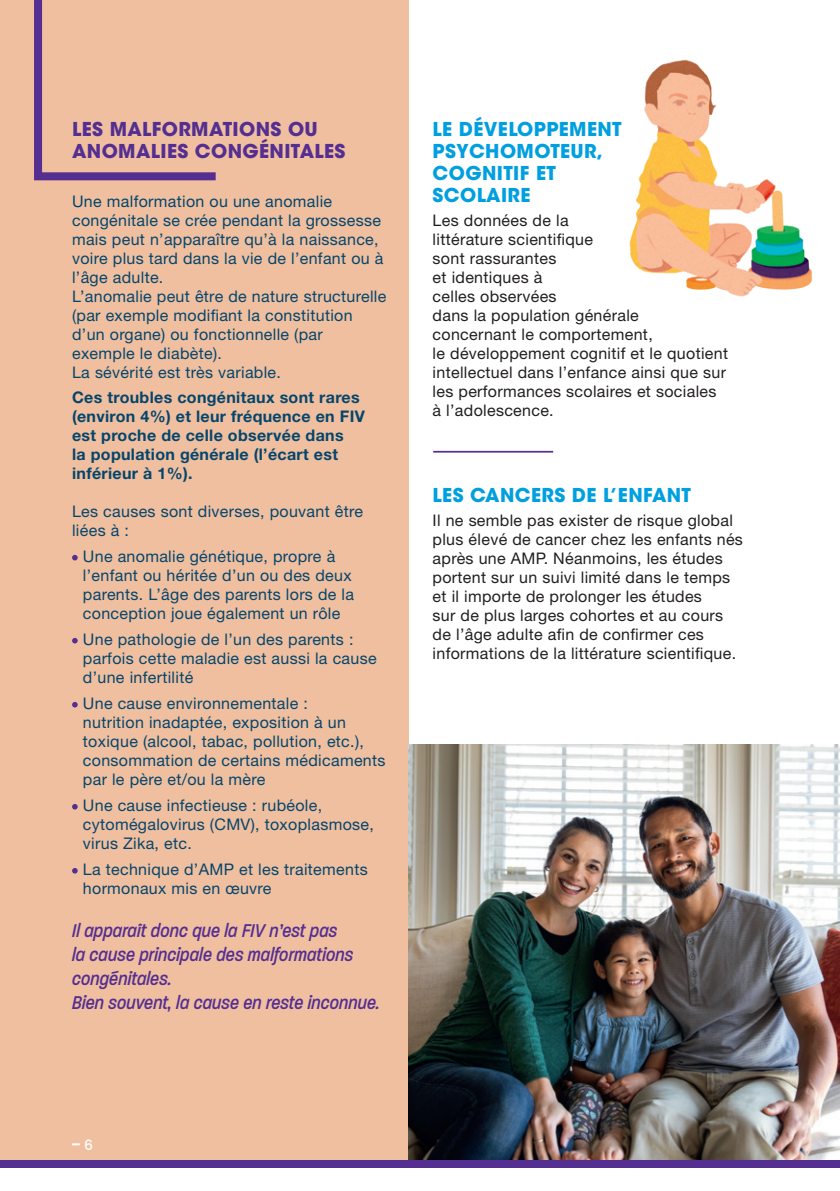
<style>
.page{position:relative;width:840px;height:1191px;background:#fff}
.page>*{position:absolute;margin:0;border:0;box-sizing:border-box;transform-origin:0 0}
.t1{font:italic 500 20px/24px "Paralucent Condensed";letter-spacing:.01em;color:#542e91}
.t2{font:700 19px/22px "ITC Avant Garde Std";letter-spacing:.02em;color:#009fdf}
.t3{font:700 19px/22px "ITC Avant Garde Std";letter-spacing:.02em;color:#542e91}
.t4{font:16px/19px "Helvetica Neue LT Std";letter-spacing:.02em;color:#05456c}
.t5{font:16px/19px "Helvetica Neue LT Std";letter-spacing:.02em;color:#231f20}
.t6{font:700 16px/19px "Helvetica Neue LT Std";letter-spacing:.02em;color:#05456c}
.t7{font:500 14px "Poppins";color:#fff}
</style>
<div class="page">
<div style="left:0;top:0;width:408px;height:1162px;background:#efbf9f"></div>
<svg style="left:72px;top:555px;width:6px;height:5px"></svg>
<svg style="left:72px;top:638px;width:6px;height:5px"></svg>
<svg style="left:72px;top:702px;width:6px;height:5px"></svg>
<svg style="left:72px;top:804px;width:6px;height:5px"></svg>
<svg style="left:72px;top:868px;width:6px;height:5px"></svg>
<img style="left:629px;top:59px;width:183px;height:238px">
<svg style="left:72px;top:1143px;width:8px;height:2px"></svg>
<img style="left:408px;top:744px;width:431px;height:416px">
<div style="left:0;top:1160px;width:839px;height:7px;background:#542e91"></div>
<hr style="left:433px;top:451px;width:120px;height:1px;background:#542e91">
<svg style="left:34px;top:0;width:182px;height:181px"></svg>
<p class="t3" style="left:72px;top:118px;width:275px">LES MALFORMATIONS OU<br>ANOMALIES CONGÉNITALES</p>
<p class="t4" style="left:72px;top:192px;width:315px">Une malformation ou une anomalie congénitale se crée pendant la grossesse mais peut n’apparaître qu’à la naissance, voire plus tard dans la vie de l’enfant ou à l’âge adulte.<br>L’anomalie peut être de nature structurelle (par exemple modifiant la constitution d’un organe) ou fonctionnelle (par exemple le diabète).<br>La sévérité est très variable.</p>
<p class="t6" style="left:72px;top:387px;width:294px">Ces troubles congénitaux sont rares (environ 4%) et leur fréquence en FIV est proche de celle observée dans<br>la population générale (l’écart est inférieur à 1%).</p>
<p class="t4" style="left:72px;top:501px;width:292px">Les causes sont diverses, pouvant être liées à :</p>
<p class="t4" style="left:83px;top:546px;width:272px">Une anomalie génétique, propre à l’enfant ou héritée d’un ou des deux parents. L’âge des parents lors de la conception joue également un rôle</p>
<p class="t4" style="left:83px;top:629px;width:295px">Une pathologie de l’un des parents : parfois cette maladie est aussi la cause d’une infertilité</p>
<p class="t4" style="left:83px;top:693px;width:304px">Une cause environnementale :<br>nutrition inadaptée, exposition à un toxique (alcool, tabac, pollution, etc.), consommation de certains médicaments par le père et/ou la mère</p>
<p class="t4" style="left:83px;top:795px;width:292px">Une cause infectieuse : rubéole, cytomégalovirus (CMV), toxoplasmose, virus Zika, etc.</p>
<p class="t4" style="left:83px;top:859px;width:286px">La technique d’AMP et les traitements hormonaux mis en œuvre</p>
<p class="t1" style="left:72px;top:918px;width:309px">Il apparaît donc que la FIV n’est pas<br>la cause principale des malformations congénitales.<br>Bien souvent, la cause en reste inconnue.</p>
<p class="t2" style="left:432px;top:118px;width:190px">LE DÉVELOPPEMENT<br>PSYCHOMOTEUR,<br>COGNITIF ET<br>SCOLAIRE</p>
<p class="t5" style="left:432px;top:211px;width:297px">Les données de la<br>littérature scientifique<br>sont rassurantes<br>et identiques à<br>celles observées<br>dans la population générale<br>concernant le comportement,<br>le développement cognitif et le quotient intellectuel dans l’enfance ainsi que sur les performances scolaires et sociales à l’adolescence.</p>
<p class="t2" style="left:432px;top:483px;width:260px">LES CANCERS DE L’ENFANT</p>
<p class="t5" style="left:432px;top:511px;width:312px">Il ne semble pas exister de risque global plus élevé de cancer chez les enfants nés après une AMP. Néanmoins, les études portent sur un suivi limité dans le temps et il importe de prolonger les études<br>sur de plus larges cohortes et au cours de l’âge adulte afin de confirmer ces informations de la littérature scientifique.</p>
<p class="t7" style="left:84px;top:1137px;width:10px">6</p>
</div>
